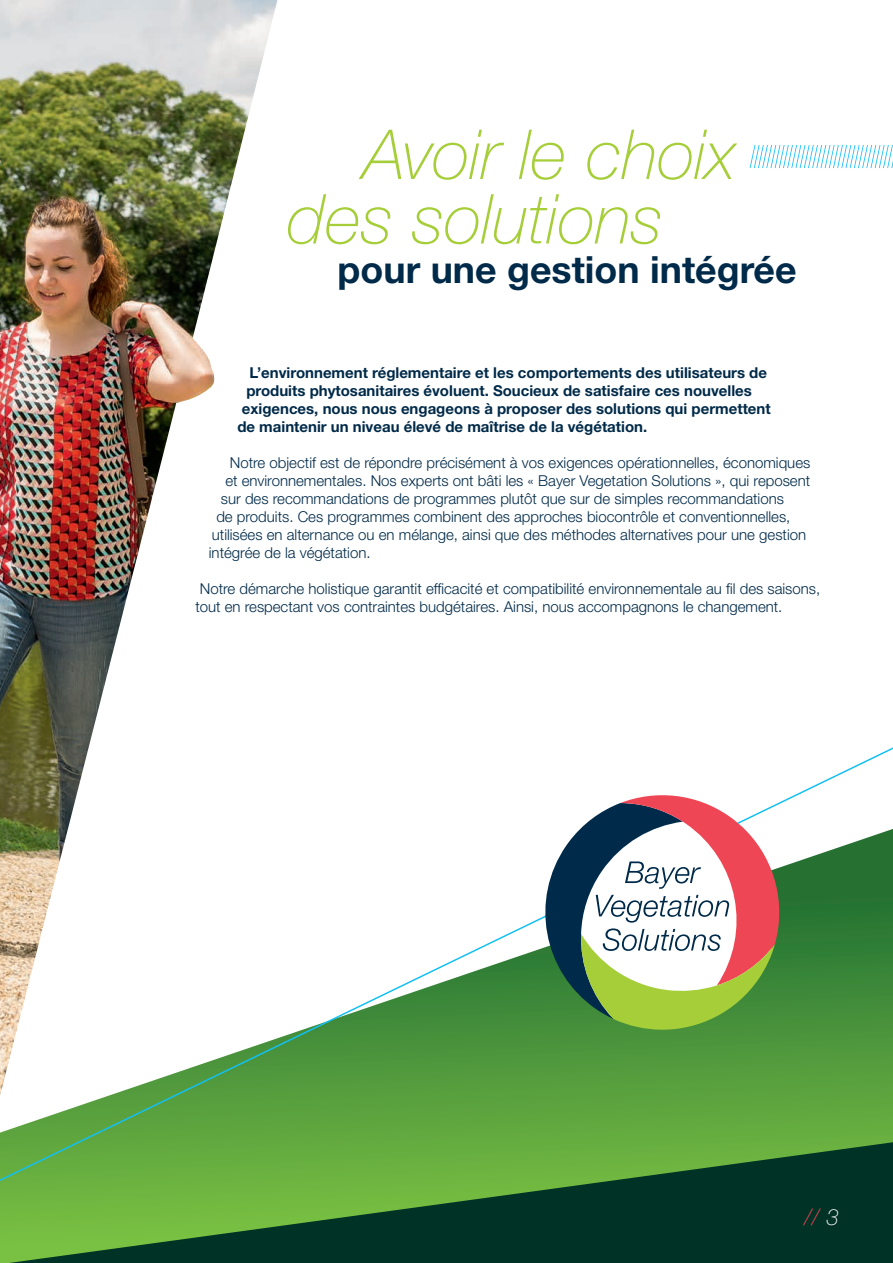
<style>
.page{position:relative;width:893px;height:1263px;background:#fff}
.page>*{position:absolute;margin:0;border:0;box-sizing:border-box;transform-origin:0 0}
.t1{font:italic 100 69px "Helvetica Neue LT Std";color:#a6ce39}
.Einf__Abs{font:700 37.5px "Helvetica Neue LT Std";color:#002a49}
.t2{font:italic 100 22.5px "Helvetica Neue LT Std";color:#ef4655}
.t3{font:300 15px/18px "Helvetica Neue LT Std";color:#002a49}
.t4{font:700 15px "Helvetica Neue LT Std";color:#002a49}
.s1{color:#fff}
</style>
<div class="page">
<img style="left:0;top:0;width:277px;height:697px">
<svg style="left:0;top:697px;width:893px;height:566px"></svg>
<svg style="left:750px;top:145px;width:143px;height:23px"></svg>
<svg style="left:529px;top:790px;width:257px;height:240px"></svg>
<p class="t1" style="left:364px;top:115px;width:373px">Avoir le choix</p>
<p class="t1" style="left:287px;top:180px;width:377px">des solutions</p>
<p class="Einf__Abs" style="left:338px;top:246px;width:461px">pour une gestion intégrée</p>
<p class="t4" style="left:249px;top:363px;width:519px">L’environnement réglementaire et les comportements des utilisateurs de</p>
<p class="t4" style="left:246px;top:381px;width:507px">produits phytosanitaires évoluent. Soucieux de satisfaire ces nouvelles</p>
<p class="t4" style="left:242px;top:399px;width:530px">exigences, nous nous engageons à proposer des solutions qui permettent</p>
<p class="t4" style="left:237px;top:417px;width:411px">de maintenir un niveau élevé de maîtrise de la végétation.</p>
<p class="t3" style="left:230px;top:453px;width:582px">Notre objectif est de répondre précisément à vos exigences opérationnelles, économiques</p>
<p class="t3" style="left:225px;top:471px;width:586px">et environnementales. Nos experts ont bâti les « Bayer Vegetation Solutions », qui reposent</p>
<p class="t3" style="left:221px;top:489px;width:565px">sur des recommandations de programmes plutôt que sur de simples recommandations</p>
<p class="t3" style="left:216px;top:507px;width:576px">de produits. Ces programmes combinent des approches biocontrôle et conventionnelles,</p>
<p class="t3" style="left:212px;top:525px;width:596px">utilisées en alternance ou en mélange, ainsi que des méthodes alternatives pour une gestion</p>
<p class="t3" style="left:209px;top:543px;width:163px">intégrée de la végétation.</p>
<p class="t3" style="left:195px;top:579px;width:626px;text-indent:4px">Notre démarche holistique garantit efficacité et compatibilité environnementale au fil des saisons, tout en respectant vos contraintes budgétaires. Ainsi, nous accompagnons le changement.</p>
<p class="t2" style="left:804px;top:1204px;width:36px">// <span class="s1">3</span></p>
</div>
